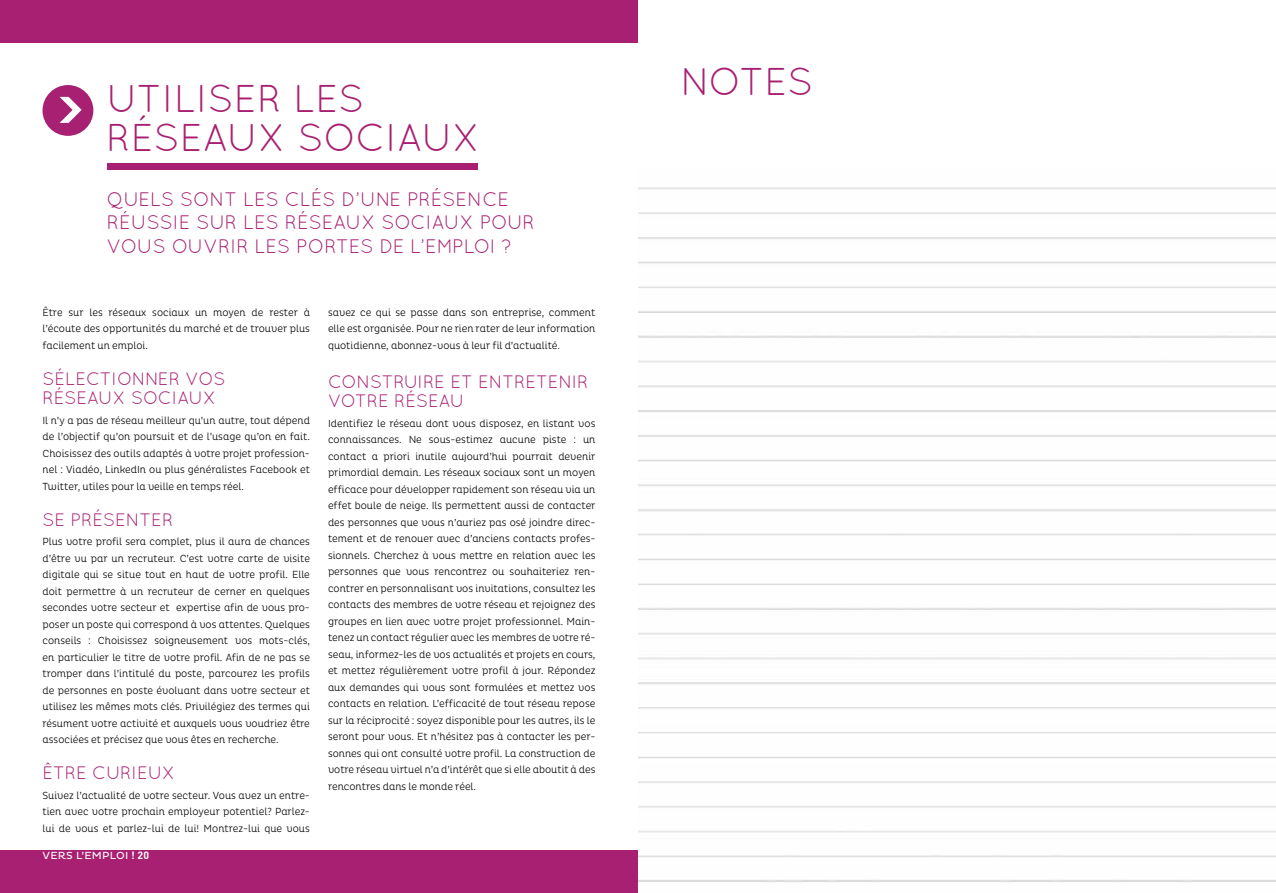
<style>
.page{position:relative;width:1276px;height:893px;background:#fff}
.page>*{position:absolute;margin:0;border:0;box-sizing:border-box;transform-origin:0 0}
.t1{font:38.7px/38.7px "Quicksand";color:#a82071}
.t2{font:19.5px "Quicksand";color:#a82071}
.t3{font:18px "Quicksand";color:#a82071}
.t4{font:300 10.5px/16.5px "Pluto Cond";color:#000;text-align:justify}
.t5{font:10.5px "Pluto";letter-spacing:.025em;color:#fff}
.s1{font-family:"DIN";font-weight:700}
</style>
<div class="page">
<div style="left:0;top:0;width:638px;height:43px;background:#a82071"></div>
<div style="left:0;top:850px;width:638px;height:43px;background:#a82071"></div>
<div style="left:107px;top:163px;width:370px;height:6px;background:#a82071"></div>
<div style="left:43px;top:85px;width:50px;height:51px;background:#a82071;border-radius:50%"></div>
<svg style="left:60px;top:97px;width:22px;height:26px"></svg>
<h1 class="t1" style="left:107px;top:79px;width:368px">UTILISER LES<br>RÉSEAUX SOCIAUX</h1>
<h2 class="t2" style="left:107px;top:188px;width:30px">QUELS</h2>
<h2 class="t2" style="left:180px;top:188px;width:15px">SONT</h2>
<h2 class="t2" style="left:243px;top:188px;width:12px">LES</h2>
<h2 class="t2" style="left:285px;top:188px;width:89px">CLÉS D’UNE</h2>
<h2 class="t2" style="left:407px;top:188px;width:50px">PRÉSENCE</h2>
<h2 class="t2" style="left:107px;top:211px;width:37px">RÉUSSIE</h2>
<h2 class="t2" style="left:196px;top:211px;width:14px">SUR</h2>
<h2 class="t2" style="left:243px;top:211px;width:12px">LES</h2>
<h2 class="t2" style="left:285px;top:211px;width:38px">RÉSEAU</h2>
<h2 class="t2" style="left:361px;top:211px;width:34px">X SOCIAU</h2>
<h2 class="t2" style="left:460px;top:211px;width:34px">X POUR</h2>
<h2 class="t2" style="left:107px;top:235px;width:16px">VOUS</h2>
<h2 class="t2" style="left:172px;top:235px;width:14px">OUVRIR</h2>
<h2 class="t2" style="left:254px;top:235px;width:12px">LES</h2>
<h2 class="t2" style="left:296px;top:235px;width:14px">PORTES</h2>
<h2 class="t2" style="left:379px;top:235px;width:58px">DE L’EMPLOI</h2>
<h2 class="t2" style="left:501px;top:235px;width:12px">?</h2>
<p class="t4" style="left:43px;top:304px;width:269px">Être sur les réseaux sociaux un moyen de rester à l’écoute des opportunités du marché et de trouver plus facilement un emploi.</p>
<h3 class="t3" style="left:43px;top:368px;width:35px">SÉLECTIONNE</h3>
<h3 class="t3" style="left:169px;top:368px;width:31px">R VOS</h3>
<h3 class="t3" style="left:43px;top:388px;width:35px">RÉSEAU</h3>
<h3 class="t3" style="left:113px;top:388px;width:31px">X SOCIAU</h3>
<h3 class="t3" style="left:203px;top:388px;width:14px">X</h3>
<p class="t4" style="left:43px;top:412px;width:269px">Il n’y a pas de réseau meilleur qu’un autre, tout dépend de l’objectif qu’on poursuit et de l’usage qu’on en fait.<br>Choisissez des outils adaptés à votre projet profession&shy;nel : Viadéo, LinkedIn ou plus généralistes Facebook et Twitter, utiles pour la veille en temps réel.</p>
<h3 class="t3" style="left:43px;top:509px;width:73px">SE PRÉSENTE</h3>
<h3 class="t3" style="left:162px;top:509px;width:13px">R</h3>
<p class="t4" style="left:43px;top:533px;width:269px">Plus votre profil sera complet, plus il aura de chances d’être vu par un recruteur. C’est votre carte de visite digitale qui se situe tout en haut de votre profil. Elle doit permettre à un recruteur de cerner en quelques secondes votre secteur et expertise afin de vous pro&shy;poser un poste qui correspond à vos attentes. Quelques conseils : Choisissez soigneusement vos mots-clés, en particulier le titre de votre profil. Afin de ne pas se tromper dans l’intitulé du poste, parcourez les profils de personnes en poste évoluant dans votre secteur et utilisez les mêmes mots clés. Privilégiez des termes qui résument votre activité et auxquels vous voudriez être associées et précisez que vous êtes en recherche.</p>
<h3 class="t3" style="left:43px;top:763px;width:23px">ÊTRE</h3>
<h3 class="t3" style="left:92px;top:763px;width:13px">CURIEU</h3>
<h3 class="t3" style="left:162px;top:763px;width:14px">X</h3>
<p class="t4" style="left:43px;top:787px;width:269px">Suivez l’actualité de votre secteur. Vous avez un entre&shy;tien avec votre prochain employeur potentiel? Parlez&shy;lui de vous et parlez-lui de lui! Montrez-lui que vous</p>
<p class="t5" style="left:43px;top:850px;width:108px">VERS L’EMPLOI <span class="s1">! 20</span></p>
<p class="t4" style="left:328px;top:304px;width:269px">savez ce qui se passe dans son entreprise, comment elle est organisée. Pour ne rien rater de leur information quotidienne, abonnez-vous à leur fil d’actualité.</p>
<h3 class="t3" style="left:328px;top:371px;width:26px">CONSTRUIRE</h3>
<h3 class="t3" style="left:450px;top:371px;width:40px">ET ENTRETENIR</h3>
<h3 class="t3" style="left:328px;top:391px;width:13px">VOTRE</h3>
<h3 class="t3" style="left:394px;top:391px;width:35px">RÉSEAU</h3>
<p class="t4" style="left:328px;top:415px;width:269px">Identifiez le réseau dont vous disposez, en listant vos connaissances. Ne sous-estimez aucune piste : un contact a priori inutile aujourd’hui pourrait devenir primordial demain. Les réseaux sociaux sont un moyen efficace pour développer rapidement son réseau via un effet boule de neige. Ils permettent aussi de contacter des personnes que vous n’auriez pas osé joindre direc&shy;tement et de renouer avec d’anciens contacts profes&shy;sionnels. Cherchez à vous mettre en relation avec les personnes que vous rencontrez ou souhaiteriez ren&shy;contrer en personnalisant vos invitations, consultez les contacts des membres de votre réseau et rejoignez des groupes en lien avec votre projet professionnel. Main&shy;tenez un contact régulier avec les membres de votre ré&shy;seau, informez-les de vos actualités et projets en cours, et mettez régulièrement votre profil à jour. Répondez aux demandes qui vous sont formulées et mettez vos contacts en relation. L’efficacité de tout réseau repose sur la réciprocité : soyez disponible pour les autres, ils le seront pour vous. Et n’hésitez pas à contacter les per&shy;sonnes qui ont consulté votre profil. La construction de votre réseau virtuel n’a d’intérêt que si elle aboutit à des rencontres dans le monde réel.</p>
<h1 class="t1" style="left:680px;top:62px;width:134px">NOTES</h1>
</div>
